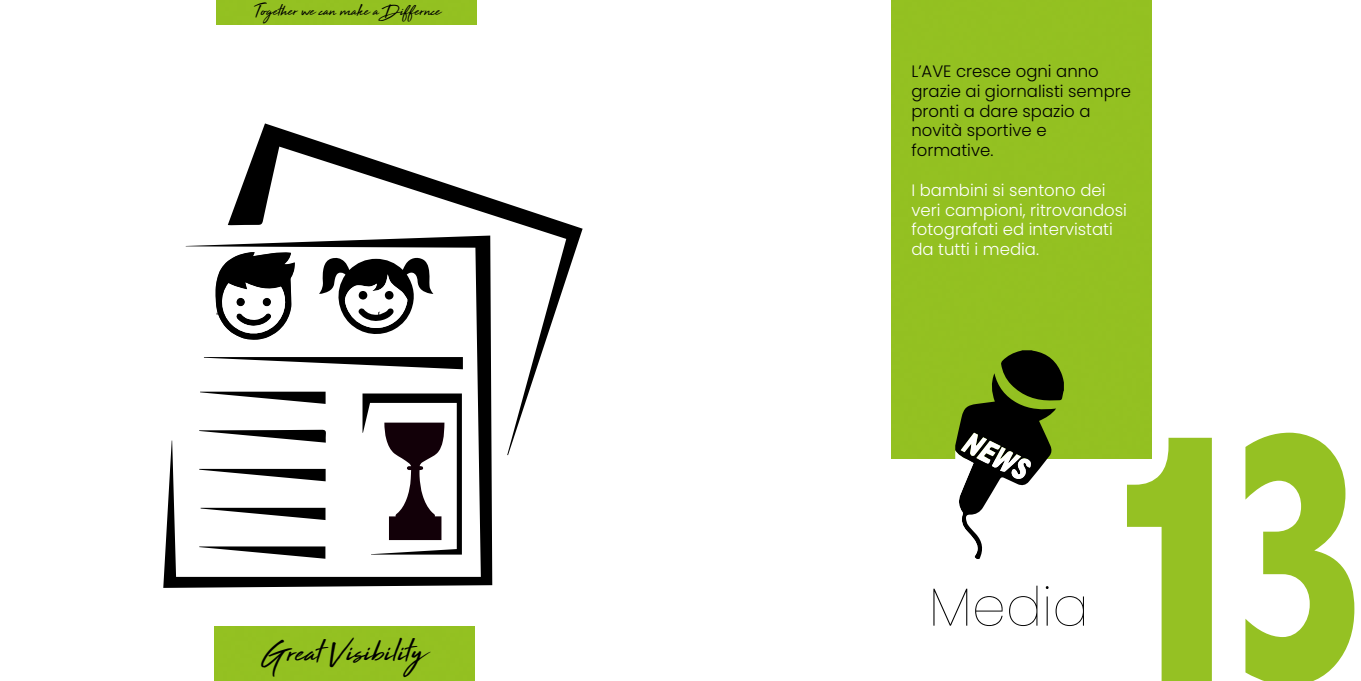
<style>
.page{position:relative;width:1361px;height:681px;background:#fff}
.page>*{position:absolute;margin:0;border:0;box-sizing:border-box;transform-origin:0 0}
.t1{font:800 condensed 375px "Abadi";color:#95c123;scale:.9 1}
.t2{font:100 54px "Poppins";color:#000}
.t3{font:36px "High Tide";color:#000}
.t4{font:18px "High Tide";color:#000}
.t5{font:300 16.5px/19.8px "Poppins";color:#000}
.t6{font:300 16.5px/19.8px "Poppins";color:#fff}
</style>
<div class="page">
<div style="left:891px;top:0;width:260px;height:458px;background:#93c121"></div>
<svg style="left:163px;top:244px;width:329px;height:343px"></svg>
<svg style="left:228px;top:123px;width:354px;height:332px"></svg>
<svg style="left:204px;top:357px;width:259px;height:12px"></svg>
<svg style="left:201px;top:507px;width:124px;height:13px"></svg>
<svg style="left:200px;top:391px;width:126px;height:13px"></svg>
<svg style="left:199px;top:468px;width:127px;height:13px"></svg>
<svg style="left:199px;top:546px;width:126px;height:12px"></svg>
<svg style="left:199px;top:429px;width:127px;height:13px"></svg>
<svg style="left:319px;top:256px;width:114px;height:81px"></svg>
<div style="left:359px;top:291px;width:8px;height:8px;background:#000;border-radius:50%"></div>
<div style="left:385px;top:291px;width:8px;height:8px;background:#000;border-radius:50%"></div>
<svg style="left:215px;top:252px;width:80px;height:88px"></svg>
<svg style="left:362px;top:393px;width:100px;height:161px"></svg>
<div style="left:394px;top:521px;width:42px;height:13px;background:#120008"></div>
<svg style="left:955px;top:350px;width:109px;height:208px"></svg>
<div style="left:215px;top:626px;width:259px;height:54px;background:#93c121"></div>
<div style="left:217px;top:0;width:259px;height:24px;background:#93c121"></div>
<p class="t4" style="left:254px;top:-2px;width:188px">Together we can make a Differnce</p>
<h3 class="t3" style="left:262px;top:626px;width:165px">Great Visibility</h3>
<p class="t5" style="left:911px;top:61px;width:221px">L’AVE cresce ogni anno grazie ai giornalisti sempre pronti a dare spazio a novità sportive e formative.</p>
<p class="t6" style="left:911px;top:180px;width:217px">I bambini si sentono dei veri campioni, ritrovandosi fotografati ed intervistati da tutti i media.</p>
<h2 class="t2" style="left:929px;top:575px;width:161px">Media</h2>
<h1 class="t1" style="left:1092px;top:339px;width:309px">13</h1>
</div>
